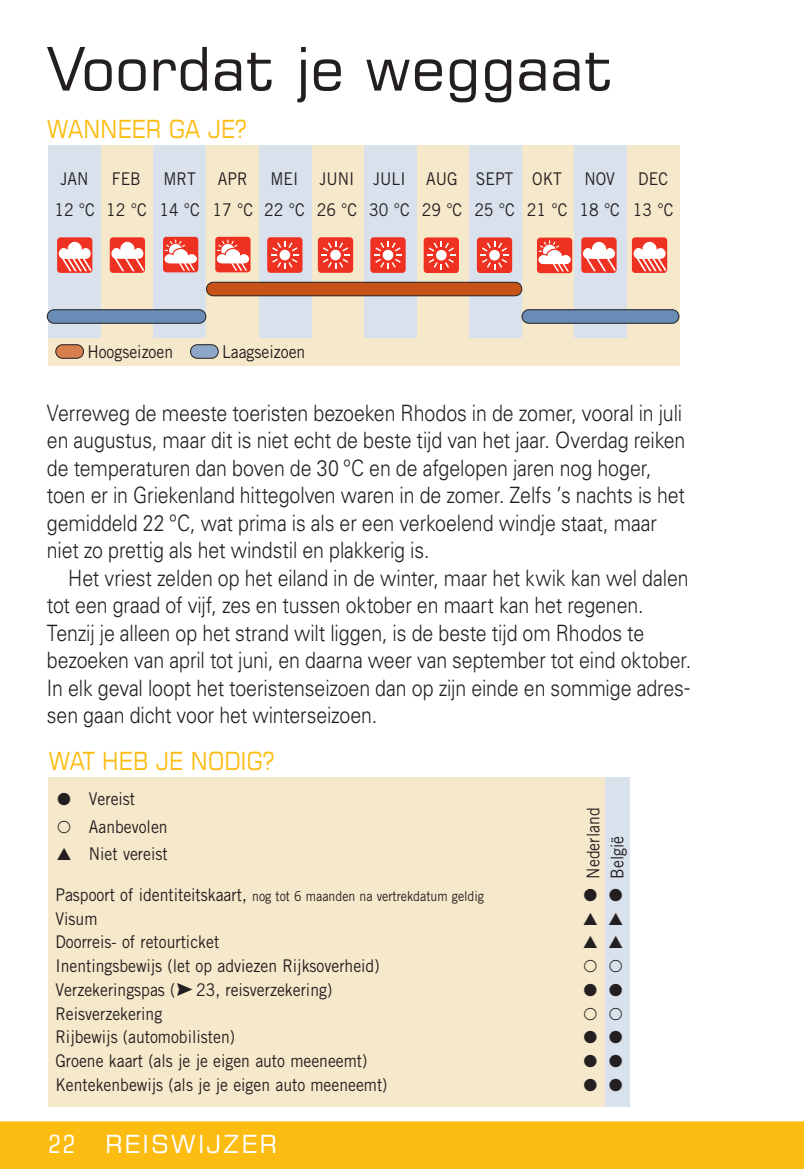
<style>
.page{position:relative;width:804px;height:1169px;background:#fff}
.page>*{position:absolute;margin:0;border:0;box-sizing:border-box;transform-origin:0 0}
.t1{font:60px "Square 721 BT";color:#231f20}
.t2{font:25px "Square 721 BT";letter-spacing:.01em;color:#fdbc12;scale:.87 1}
.t3{font:25px "Square 721 BT";letter-spacing:.08em;color:#fff}
.t4{font:300 22.5px/27.5px "Univers LT Std";letter-spacing:-.005em;color:#231f20;scale:.87 1}
.t5{font:17.5px/27.5px "Trade Gothic";color:#231f20;scale:.9 1}
.t6{font:17.5px "European Pi Three";color:#231f20}
.t7{font:13.75px "Trade Gothic";color:#231f20;scale:.9 1}
.s1{font-family:"European Pi Three"}
.s2{font-size:17.5px}
.s3{font-family:"City Pack Plus Shift"}
.s4{font-stretch:condensed}
</style>
<div class="page">
<hr style="left:800px;top:1120px;width:3px;height:49px;background:#fdbc12">
<div style="left:0;top:1120px;width:800px;height:49px;background:#fdbc12"></div>
<hr style="left:0;top:1119px;width:803px;height:2px;background:#fff">
<div style="left:48px;top:338px;width:631px;height:27px;background:#f6e8ca"></div>
<div style="left:48px;top:146px;width:631px;height:192px;background:#f6e8ca"></div>
<div style="left:153px;top:146px;width:53px;height:192px;background:#d9e1ed"></div>
<div style="left:48px;top:146px;width:53px;height:192px;background:#d9e1ed"></div>
<div style="left:259px;top:146px;width:52px;height:192px;background:#d9e1ed"></div>
<div style="left:364px;top:146px;width:52px;height:192px;background:#d9e1ed"></div>
<div style="left:469px;top:146px;width:52px;height:192px;background:#d9e1ed"></div>
<div style="left:574px;top:146px;width:52px;height:192px;background:#d9e1ed"></div>
<div style="left:56px;top:345px;width:27px;height:13px;background:#d67e4d;border-radius:7px"></div>
<div style="left:55px;top:344px;width:29px;height:14px;border:1px solid #231f20;border-radius:7px"></div>
<div style="left:190px;top:345px;width:28px;height:13px;background:#8ea6c8;border-radius:7px"></div>
<div style="left:190px;top:344px;width:28px;height:14px;border:1px solid #231f20;border-radius:7px"></div>
<div style="left:48px;top:777px;width:581px;height:330px;background:#f6e8ca"></div>
<div style="left:605px;top:777px;width:24px;height:330px;background:#d9e1ed"></div>
<div style="left:318px;top:237px;width:35px;height:36px;background:#ef3122;border-radius:3px"></div>
<svg style="left:321px;top:241px;width:28px;height:28px"></svg>
<div style="left:267px;top:237px;width:35px;height:36px;background:#ef3122;border-radius:3px"></div>
<svg style="left:271px;top:241px;width:28px;height:28px"></svg>
<div style="left:370px;top:237px;width:35px;height:36px;background:#ef3122;border-radius:3px"></div>
<svg style="left:374px;top:241px;width:28px;height:28px"></svg>
<div style="left:581px;top:237px;width:35px;height:36px;background:#ef3122;border-radius:3px"></div>
<svg style="left:583px;top:242px;width:32px;height:29px"></svg>
<div style="left:47px;top:310px;width:159px;height:13px;background:#688cb6;border-radius:7px"></div>
<div style="left:47px;top:309px;width:159px;height:15px;border:1px solid #231f20;border-radius:7px"></div>
<div style="left:206px;top:282px;width:315px;height:14px;background:#c75318;border-radius:7px"></div>
<div style="left:206px;top:282px;width:316px;height:14px;border:1px solid #231f20;border-radius:7px"></div>
<div style="left:522px;top:310px;width:156px;height:13px;background:#688cb6;border-radius:7px"></div>
<div style="left:521px;top:309px;width:158px;height:15px;border:1px solid #231f20;border-radius:7px"></div>
<div style="left:537px;top:238px;width:35px;height:35px;background:#ef3122;border-radius:3px"></div>
<svg style="left:538px;top:240px;width:32px;height:31px"></svg>
<div style="left:215px;top:237px;width:35px;height:35px;background:#ef3122;border-radius:3px"></div>
<svg style="left:217px;top:240px;width:32px;height:31px"></svg>
<div style="left:163px;top:237px;width:35px;height:35px;background:#ef3122;border-radius:3px"></div>
<svg style="left:165px;top:240px;width:32px;height:31px"></svg>
<div style="left:110px;top:237px;width:35px;height:36px;background:#ef3122;border-radius:3px"></div>
<svg style="left:111px;top:242px;width:33px;height:29px"></svg>
<div style="left:57px;top:237px;width:35px;height:36px;background:#ef3122;border-radius:3px"></div>
<svg style="left:59px;top:237px;width:34px;height:36px"></svg>
<div style="left:631px;top:237px;width:36px;height:36px;background:#ef3122;border-radius:3px"></div>
<svg style="left:633px;top:237px;width:34px;height:36px"></svg>
<div style="left:423px;top:237px;width:36px;height:36px;background:#ef3122;border-radius:3px"></div>
<svg style="left:427px;top:241px;width:28px;height:28px"></svg>
<div style="left:477px;top:237px;width:35px;height:36px;background:#ef3122;border-radius:3px"></div>
<svg style="left:480px;top:241px;width:28px;height:28px"></svg>
<h1 class="t1" style="left:47px;top:31px;width:568px">Voordat je weggaat</h1>
<p class="t2" style="left:47px;top:113px;width:231px">WANNEER GA JE?</p>
<p class="t5" style="left:54px;top:164px;width:689px;line-height:30px;text-indent:583px">DEC<br>12 °C 12 °C 14 °C 17 °C 22 °C 26 °C 30 °C 29 °C 25 °C 21 °C 18 °C 13 °C</p>
<p class="t5" style="left:61px;top:165px;width:33px">JAN</p>
<p class="t5" style="left:112px;top:165px;width:34px">FEB</p>
<p class="t5" style="left:163px;top:165px;width:37px">MRT</p>
<p class="t5" style="left:218px;top:165px;width:35px">APR</p>
<p class="t5" style="left:270px;top:165px;width:325px">MEI JUNI JULI AUG SEPT OKT</p>
<p class="t5" style="left:584px;top:165px;width:36px">NOV</p>
<p class="t5" style="left:87px;top:338px;width:97px">Hoogseizoen</p>
<p class="t5" style="left:222px;top:338px;width:94px">Laagseizoen</p>
<p class="t4" style="left:47px;top:399px;width:735px">Verreweg de meeste toeristen bezoeken Rhodos in de zomer, vooral in juli en augustus, maar dit is niet echt de beste tijd van het jaar. Overdag reiken de temperaturen dan boven de 30 ºC en de afgelopen jaren nog hoger, toen er in Griekenland hittegolven waren in de zomer. Zelfs ’s nachts is het gemiddeld 22 ºC, wat prima is als er een verkoelend windje staat, maar niet zo prettig als het windstil en plakkerig is.</p>
<p class="t4" style="left:47px;top:564px;width:741px;text-indent:21px">Het vriest zelden op het eiland in de winter, maar het kwik kan wel dalen tot een graad of vijf, zes en tussen oktober en maart kan het regenen.<br>Tenzij je alleen op het strand wilt liggen, is de beste tijd om Rhodos te bezoeken van april tot juni, en daarna weer van september tot eind oktober.<br>In elk geval loopt het toeristenseizoen dan op zijn einde en sommige adres&shy;sen gaan dicht voor het winterseizoen.</p>
<p class="t2" style="left:48px;top:745px;width:261px">WAT HEB JE NODIG?</p>
<p class="t5" style="left:57px;top:785px;width:124px"><span class="s1">P</span> Vereist<br><span class="s1">p</span> Aanbevolen<br><span class="s1">G</span> Niet vereist</p>
<p class="t5" style="left:580px;top:878px;width:80px;line-height:24px;rotate:-90deg">Nederland<br>België</p>
<p class="t7" style="left:55px;top:887px;width:477px"><span class="s2">Paspoort of identiteitskaart,</span> nog tot 6 maanden na vertrekdatum geldig</p>
<p class="t6" style="left:583px;top:883px;width:41px">P P</p>
<p class="t5" style="left:55px;top:904px;width:48px">Visum</p>
<p class="t6" style="left:583px;top:907px;width:41px">G G</p>
<p class="t5" style="left:55px;top:928px;width:183px">Doorreis- of retourticket</p>
<p class="t6" style="left:583px;top:931px;width:41px">G G</p>
<p class="t5" style="left:55px;top:952px;width:361px">Inentingsbewijs (let op adviezen Rijksoverheid)</p>
<p class="t6" style="left:583px;top:954px;width:41px">p p</p>
<p class="t5" style="left:55px;top:975px;width:309px">Verzekeringspas (<span class="s3">P</span>23, reisverzekering)</p>
<p class="t6" style="left:583px;top:978px;width:41px">P P</p>
<p class="t5" style="left:55px;top:999px;width:120px">Reisverzekering</p>
<p class="t6" style="left:583px;top:1002px;width:41px">p p</p>
<p class="t5" style="left:55px;top:1023px;width:201px">Rijbewijs (automobilisten)</p>
<p class="t6" style="left:583px;top:1026px;width:41px">P P</p>
<p class="t5" style="left:55px;top:1047px;width:348px">Groene kaart (als je je eigen auto meeneemt)</p>
<p class="t6" style="left:583px;top:1049px;width:41px">P P</p>
<p class="t5" style="left:55px;top:1070px;width:370px">Kentekenbewijs (als je je eigen auto meeneemt)</p>
<p class="t6" style="left:583px;top:1073px;width:41px">P P</p>
<p class="t3" style="left:48px;top:1128px;width:230px"><span class="s4">22</span> REISWIJZER</p>
</div>
